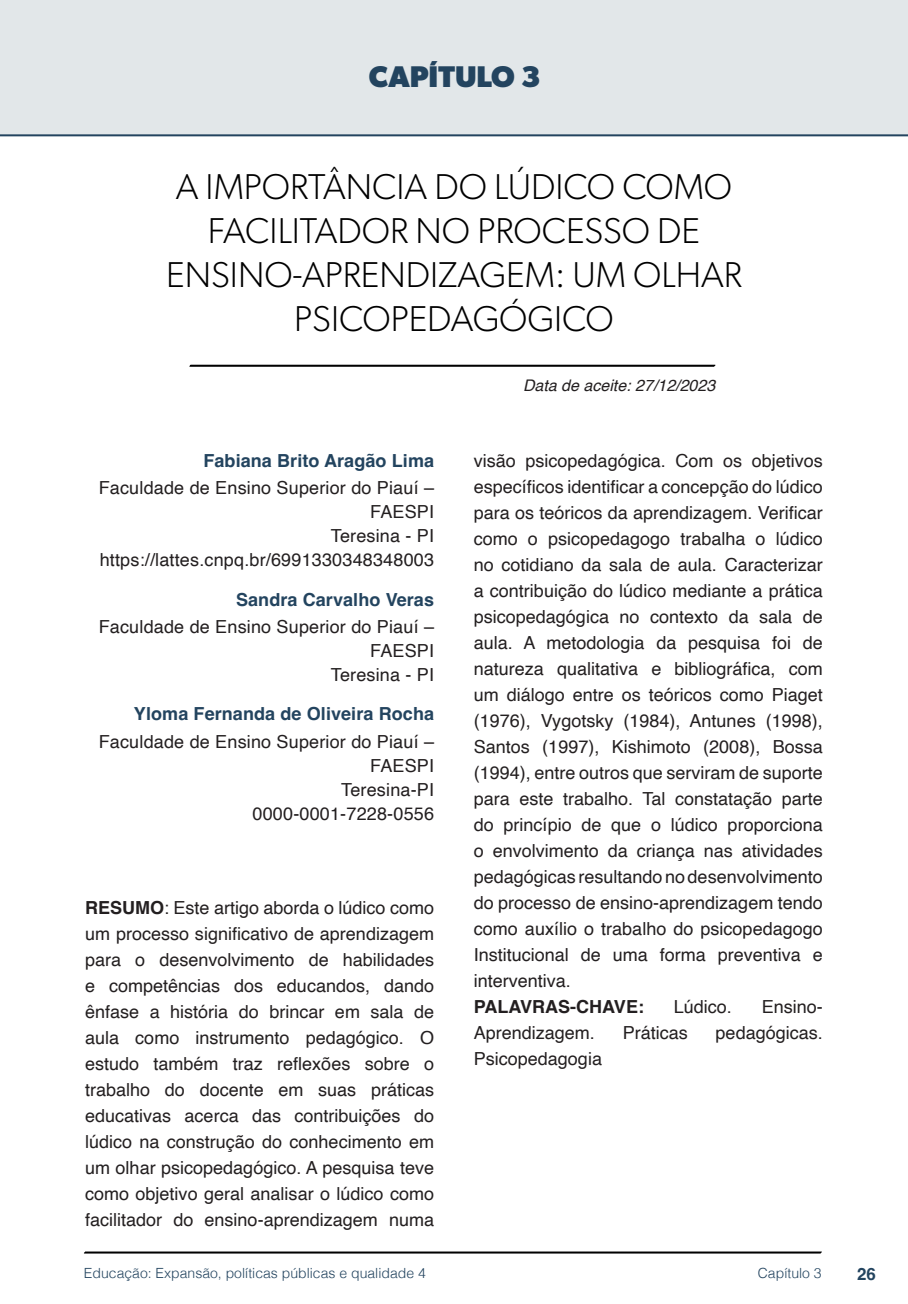
<style>
.page{position:relative;width:908px;height:1304px;background:#fff}
.page>*{position:absolute;margin:0;border:0;box-sizing:border-box;transform-origin:0 0}
.t1{font:300 36px/44px "Gibson";color:#000;text-align:center}
.t2{font:700 30px "Gibson";color:#23445f}
.t3{font:18px/26px "Helvetica";letter-spacing:.01em;color:#231f20;text-align:right}
.t4{font:700 18px "Helvetica";letter-spacing:.005em;color:#23445f}
.t5{font:700 18px "Helvetica";color:#231f20}
.t6{font:700 16.8px "Helvetica";color:#23445f}
.t7{font:italic 16px "Helvetica";color:#231f20}
.t8{font:300 14px "Helvetica";color:#23445f}
.s1{font-weight:700}
</style>
<div class="page">
<svg style="left:84px;top:1251px;width:737px;height:3px;background:#515151"></svg>
<svg style="left:189px;top:364px;width:526px;height:3px;background:#4f4f4f"></svg>
<div style="left:0;top:0;width:907px;height:136px;background:#e2e7e9"></div>
<div style="left:44px;top:72px;width:68px;height:61px;background:#e2e7e9"></div>
<h2 class="t2" style="left:369px;top:58px;width:173px">CAPÍTULO 3</h2>
<h1 class="t1" style="left:166px;top:164px;width:577px">A IMPORTÂNCIA DO LÚDICO COMO<br>FACILITADOR NO PROCESSO DE<br>ENSINO-APRENDIZAGEM: UM OLHAR<br>PSICOPEDAGÓGICO</h1>
<p class="t4" style="left:203px;top:450px;width:232px">Fabiana Brito Aragão Lima</p>
<p class="t3" style="left:99px;top:477px;width:337px;line-height:24px">Faculdade de Ensino Superior do Piauí –<br>FAESPI<br>Teresina - PI https://lattes.cnpq.br/6991330348348003</p>
<p class="t4" style="left:236px;top:588px;width:199px">Sandra Carvalho Veras</p>
<p class="t3" style="left:99px;top:615px;width:337px;line-height:24px">Faculdade de Ensino Superior do Piauí –<br>FAESPI<br>Teresina - PI</p>
<p class="t4" style="left:134px;top:703px;width:301px">Yloma Fernanda de Oliveira Rocha</p>
<p class="t3" style="left:99px;top:730px;width:337px;line-height:24px">Faculdade de Ensino Superior do Piauí –<br>FAESPI<br>Teresina-PI<br>0000-0001-7228-0556</p>
<p class="t3" style="left:85px;top:895px;width:350px;text-align:justify"><span class="s1">RESUMO</span>: Este artigo aborda o lúdico como um processo significativo de aprendizagem para o desenvolvimento de habilidades e competências dos educandos, dando ênfase a história do brincar em sala de aula como instrumento pedagógico. O estudo também traz reflexões sobre o trabalho do docente em suas práticas educativas acerca das contribuições do lúdico na construção do conhecimento em um olhar psicopedagógico. A pesquisa teve como objetivo geral analisar o lúdico como facilitador do ensino-aprendizagem numa</p>
<p class="t7" style="left:523px;top:373px;width:194px">Data de aceite: 27/12/2023</p>
<p class="t3" style="left:473px;top:448px;width:350px;text-align:justify">visão psicopedagógica. Com os objetivos específicos identificar a concepção do lúdico para os teóricos da aprendizagem. Verificar como o psicopedagogo trabalha o lúdico no cotidiano da sala de aula. Caracterizar a contribuição do lúdico mediante a prática psicopedagógica no contexto da sala de aula. A metodologia da pesquisa foi de natureza qualitativa e bibliográfica, com um diálogo entre os teóricos como Piaget (1976), Vygotsky (1984), Antunes (1998), Santos (1997), Kishimoto (2008), Bossa (1994), entre outros que serviram de suporte para este trabalho. Tal constatação parte do princípio de que o lúdico proporciona o envolvimento da criança nas atividades pedagógicas resultando no desenvolvimento do processo de ensino-aprendizagem tendo como auxílio o trabalho do psicopedagogo Institucional de uma forma preventiva e interventiva.</p>
<p class="t5" style="left:473px;top:995px;width:172px">PALAVRAS-CHAVE:</p>
<p class="t3" style="left:673px;top:994px;width:60px">Lúdico.</p>
<p class="t3" style="left:761px;top:994px;width:63px">Ensino-</p>
<p class="t3" style="left:473px;top:1020px;width:123px">Aprendizagem.</p>
<p class="t3" style="left:622px;top:1020px;width:67px">Práticas</p>
<p class="t3" style="left:715px;top:1020px;width:109px">pedagógicas.</p>
<p class="t3" style="left:473px;top:1046px;width:130px">Psicopedagogia</p>
<p class="t8" style="left:84px;top:1261px;width:343px">Educação: Expansão, políticas públicas e qualidade 4</p>
<p class="t8" style="left:757px;top:1261px;width:65px">Capítulo 3</p>
<p class="t6" style="left:856px;top:1264px;width:20px">26</p>
</div>
